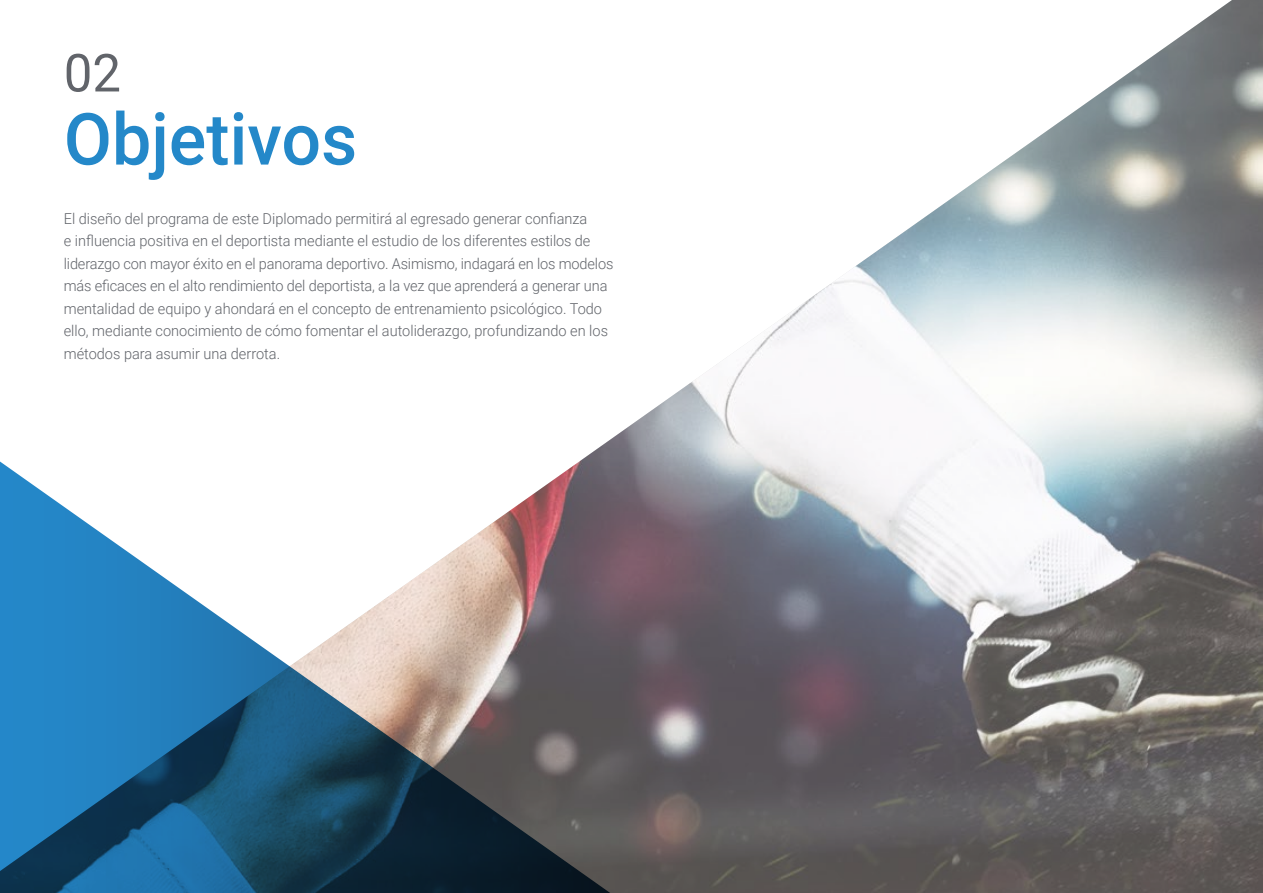
<style>
.page{position:relative;width:1263px;height:893px;background:#fff}
.page>*{position:absolute;margin:0;border:0;box-sizing:border-box;transform-origin:0 0}
.t1{font:500 72px "Roboto";color:#2488c9}
.t2{font:52.5px "Roboto";color:#61646a}
.t3{font:300 15px/22.5px "Roboto";color:#61646a}
</style>
<div class="page">
<img style="left:601px;top:0;width:662px;height:893px">
<svg style="left:0;top:446px;width:640px;height:447px"></svg>
<h2 class="t2" style="left:64px;top:36px;width:59px">02</h2>
<h1 class="t1" style="left:64px;top:89px;width:295px">Objetivos</h1>
<p class="t3" style="left:64px;top:207px;width:551px">El diseño del programa de este Diplomado permitirá al egresado generar confianza<br>e influencia positiva en el deportista mediante el estudio de los diferentes estilos de liderazgo con mayor éxito en el panorama deportivo. Asimismo, indagará en los modelos más eficaces en el alto rendimiento del deportista, a la vez que aprenderá a generar una mentalidad de equipo y ahondará en el concepto de entrenamiento psicológico. Todo ello, mediante conocimiento de cómo fomentar el autoliderazgo, profundizando en los métodos para asumir una derrota.</p>
</div>
